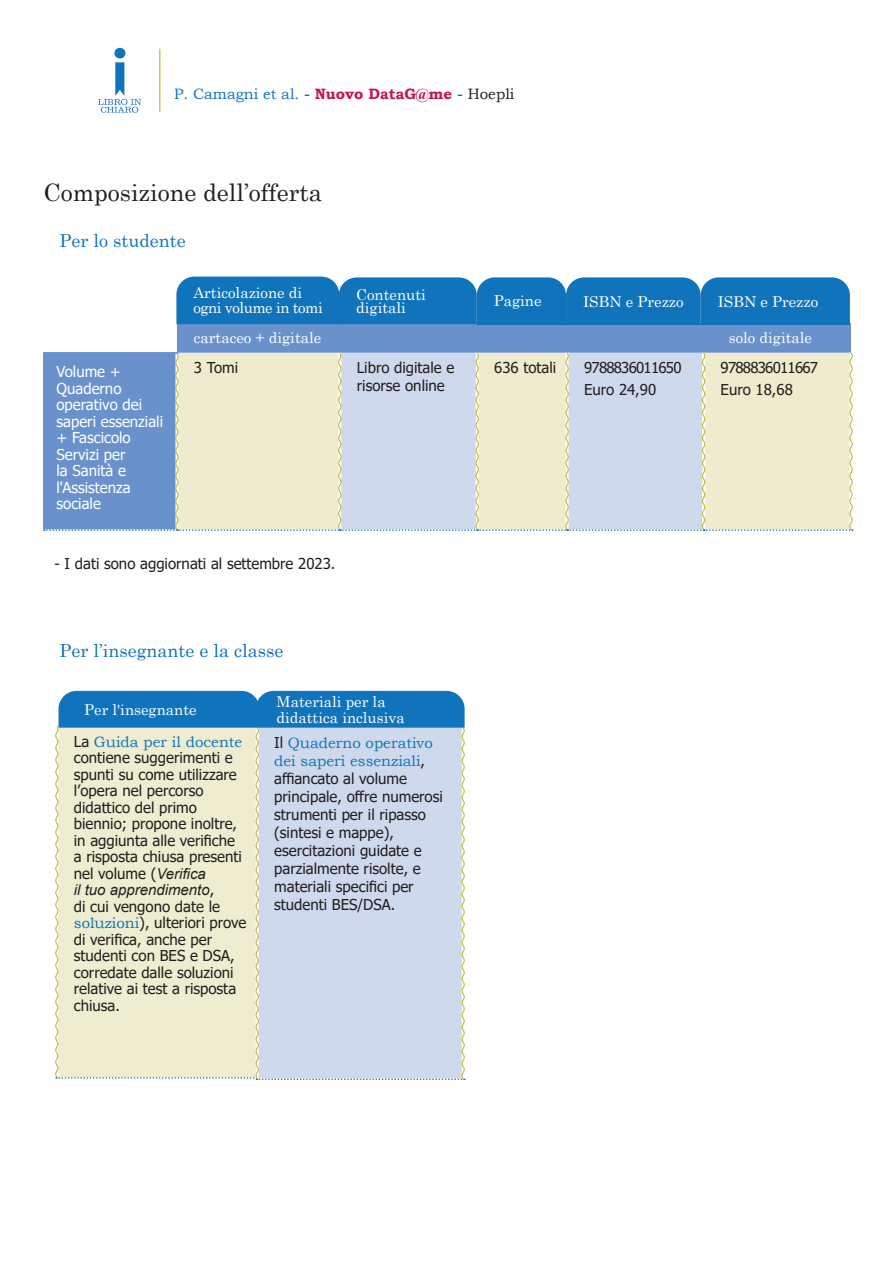
<style>
.page{position:relative;width:893px;height:1263px;background:#fff}
.page>*{position:absolute;margin:0;border:0;box-sizing:border-box;transform-origin:0 0}
.t1{font:24px "Century";color:#231f20}
.t2{font:18px "Century";color:#1074bc}
.t3{font:15px/16.5px "Tahoma";color:#231f20}
.t4{font:15px/13.5px "Century";color:#fff}
.t5{font:15px/16.5px "Tahoma";color:#fff}
.t6{font:15px "Bookman Old Style";color:#1074bc}
.t7{font:15px/22.5px "Tahoma";letter-spacing:-.05em;color:#231f20}
.t8{font:15px "Century";letter-spacing:-.03em;color:#fff}
.s1{color:#231f20}
.s2{font-weight:700;color:#c5164a}
.s3{font-family:"Bookman Old Style";color:#1074bc}
.s4{font-family:"Arial";font-style:italic}
</style>
<div class="page">
<hr style="left:159px;top:49px;width:1px;height:63px;background:#bbb12a">
<div style="left:114px;top:48px;width:11px;height:11px;background:#1074bc;border-radius:50%"></div>
<svg style="left:98px;top:62px;width:43px;height:51px"></svg>
<svg style="left:55px;top:691px;width:411px;height:389px;background:#cbd8da"></svg>
<div style="left:177px;top:323px;width:674px;height:29px;background:#6992cc"></div>
<hr style="left:43px;top:352px;width:135px;height:2px;background:#6992cc">
<hr style="left:43px;top:354px;width:2px;height:175px;background:#6992cc">
<svg style="left:44px;top:352px;width:810px;height:179px;background:#cbd5d5"></svg>
<div style="left:176px;top:277px;width:674px;height:48px;background:#1074bc"></div>
<p class="t6" style="left:174px;top:84px;width:342px">P. Camagni et al. <span class="s1">-</span> <span class="s2">Nuovo DataG@me</span> <span class="s1">- Hoepli</span></p>
<p class="t1" style="left:44px;top:172px;width:280px">Composizione dell’offerta</p>
<p class="t2" style="left:60px;top:226px;width:128px">Per lo studente</p>
<p class="t4" style="left:193px;top:285px;width:110px">Articolazione di</p>
<p class="t8" style="left:193px;top:295px;width:131px">ogni volume in tomi</p>
<p class="t4" style="left:356px;top:286px;width:71px">Contenuti digitali</p>
<p class="t4" style="left:494px;top:293px;width:49px">Pagine</p>
<p class="t4" style="left:583px;top:293px;width:102px">ISBN e Prezzo</p>
<p class="t4" style="left:718px;top:293px;width:102px">ISBN e Prezzo</p>
<p class="t4" style="left:194px;top:329px;width:129px">cartaceo + digitale</p>
<p class="t4" style="left:729px;top:329px;width:85px">solo digitale</p>
<p class="t5" style="left:57px;top:364px;width:108px">Volume +<br>Quaderno operativo dei saperi essenziali + Fascicolo<br>Servizi per<br>la Sanità e l'Assistenza sociale</p>
<p class="t3" style="left:194px;top:360px;width:46px">3 Tomi</p>
<p class="t3" style="left:357px;top:359px;width:99px;line-height:18px">Libro digitale e risorse online</p>
<p class="t3" style="left:494px;top:360px;width:64px">636 totali</p>
<p class="t7" style="left:584px;top:357px;width:99px">9788836011650</p>
<p class="t3" style="left:584px;top:382px;width:74px">Euro 24,90</p>
<p class="t3" style="left:54px;top:556px;width:283px">- I dati sono aggiornati al settembre 2023.</p>
<p class="t2" style="left:60px;top:635px;width:226px">Per l’insegnante e la classe</p>
<p class="t4" style="left:84px;top:701px;width:114px">Per l'insegnante</p>
<p class="t3" style="left:74px;top:734px;width:174px">La <span class="s3">Guida per il docente </span>contiene suggerimenti e spunti su come utilizzare l’opera nel percorso didattico del primo biennio; propone inoltre, in aggiunta alle verifiche a risposta chiusa presenti nel volume (<span class="s4">Verifica<br>il tuo apprendimento</span>,<br>di cui vengono date le <span class="s3">soluzioni</span>), ulteriori prove di verifica, anche per studenti con BES e DSA, corredate dalle soluzioni relative ai test a risposta chiusa.</p>
<p class="t4" style="left:277px;top:693px;width:111px">Materiali per la</p>
<p class="t4" style="left:277px;top:710px;width:130px">didattica inclusiva</p>
<p class="t3" style="left:274px;top:734px;width:170px;line-height:18px">Il <span class="s3">Quaderno operativo dei saperi essenziali</span>, affiancato al volume principale, offre numerosi strumenti per il ripasso (sintesi e mappe), esercitazioni guidate e parzialmente risolte, e materiali specifici per studenti BES/DSA.</p>
<p class="t7" style="left:721px;top:357px;width:99px">9788836011667<br>Euro 18,68</p>
</div>
